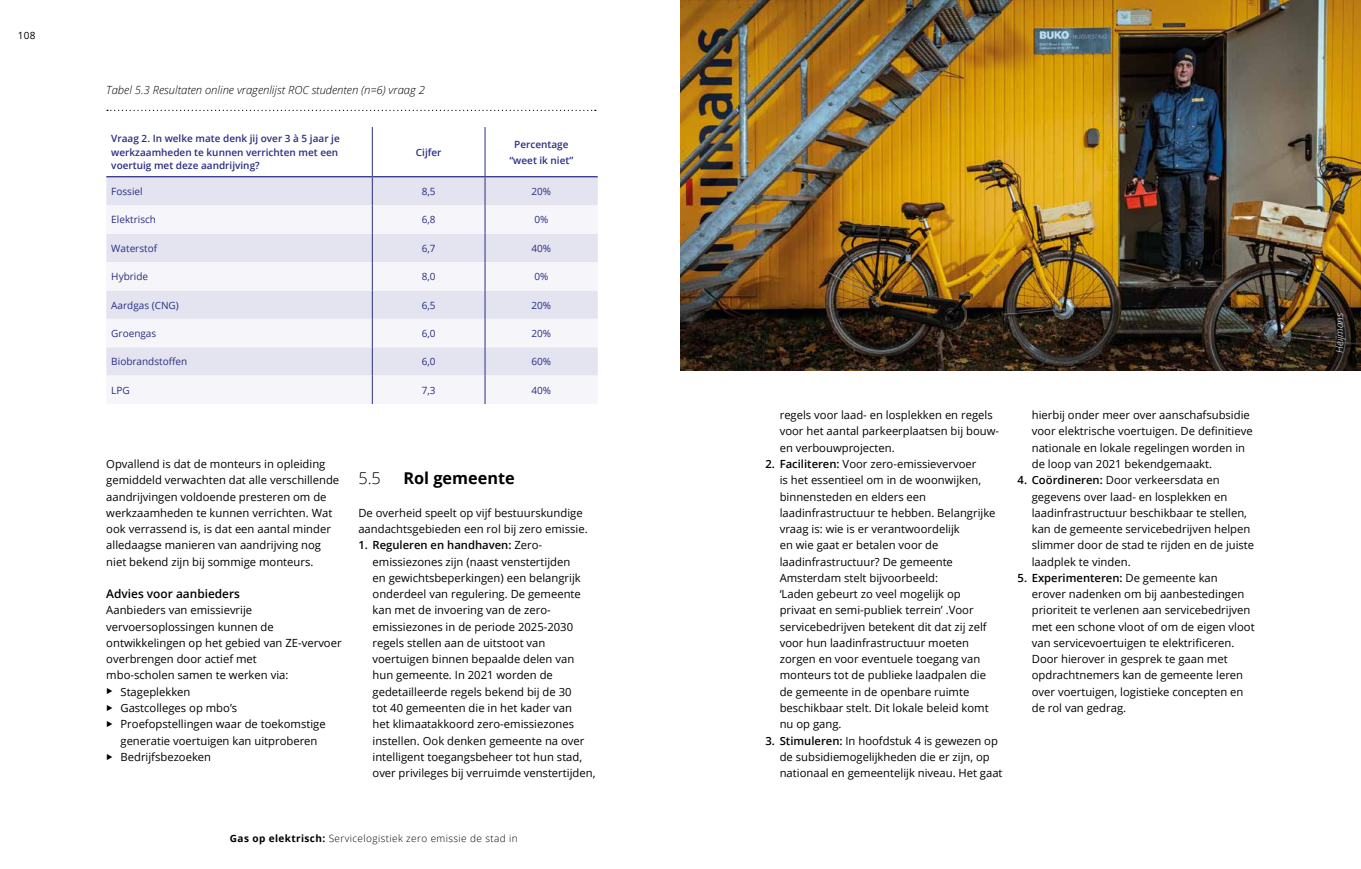
<style>
.page{position:relative;width:1361px;height:869px;background:#fff}
.page>*{position:absolute;margin:0;border:0;box-sizing:border-box;transform-origin:0 0}
.HvA_-_Subkop{font:700 16.25px "Open Sans";color:#000}
.HvA_-_Subkop-2{font:300 16.25px "Open Sans";color:#000}
.HvA_-_Sub-subkop{font:600 11.88px "Open Sans";color:#000}
.HvA_-_Meer_koloms{font:11.25px/16.2px "Open Sans";color:#000}
.HvA_-_Platte_tekst{font:11.25px/16.2px "Open Sans";color:#000}
.HvA_-_Sub-subkop-2{font:italic 300 11.25px "Open Sans";color:#000}
.HvA_-_Meer_koloms-2{font:600 10px/13.8px "Open Sans";color:#2a2d83}
.HvA_-_Meer_koloms-3{font:10px "Open Sans";color:#2a2d83}
.t1{font:300 10px "Open Sans";letter-spacing:.04em;color:#000}
.HvA_-_Sub-subkop-3{font:italic 300 10px "Open Sans";color:#fff}
.t2{font:10px "Open Sans";color:#000}
.s1{font-family:"Source Serif Variable"}
.s2{font-weight:600}
.s3{font-weight:700}
</style>
<div class="page">
<div style="left:106px;top:177px;width:492px;height:28px;background:#e3e4f0"></div>
<svg style="left:106px;top:205px;width:492px;height:199px;fill:#f6f6fa"></svg>
<hr style="left:372px;top:127px;width:1px;height:49px;background:#2a2d83">
<hr style="left:485px;top:127px;width:1px;height:49px;background:#2a2d83">
<svg style="left:372px;top:177px;width:1px;height:227px"></svg>
<svg style="left:485px;top:177px;width:1px;height:227px"></svg>
<hr style="left:106px;top:176px;width:266px;height:1px;background:#2a2d83">
<hr style="left:372px;top:176px;width:113px;height:1px;background:#2a2d83">
<hr style="left:485px;top:176px;width:113px;height:1px;background:#2a2d83">
<svg style="left:107px;top:110px;width:489px;height:1px"></svg>
<img style="left:680px;top:0;width:681px;height:370px">
<p class="t2" style="left:18px;top:28px;width:19px">108</p>
<p class="HvA_-_Sub-subkop-2" style="left:106px;top:82px;width:320px">Tabel 5.3 Resultaten online vragenlijst ROC studenten (n=6) vraag 2</p>
<p class="HvA_-_Meer_koloms-2" style="left:111px;top:131px;width:230px">Vraag 2. In welke mate denk jij over 3 à 5 jaar je werkzaamheden te kunnen verrichten met een voertuig met deze aandrijving?</p>
<p class="HvA_-_Meer_koloms-2" style="left:416px;top:145px;width:27px">Cijfer</p>
<p class="HvA_-_Meer_koloms-2" style="left:509px;top:135px;width:66px;line-height:16.2px;text-align:center">Percentage “weet ik niet”</p>
<p class="HvA_-_Meer_koloms-3" style="left:111px;top:184px;width:33px">Fossiel</p>
<p class="HvA_-_Meer_koloms-3" style="left:422px;top:184px;width:15px">8,5</p>
<p class="HvA_-_Meer_koloms-3" style="left:531px;top:184px;width:21px">20%</p>
<p class="HvA_-_Meer_koloms-3" style="left:111px;top:213px;width:46px">Elektrisch</p>
<p class="HvA_-_Meer_koloms-3" style="left:422px;top:213px;width:15px">6,8</p>
<p class="HvA_-_Meer_koloms-3" style="left:534px;top:213px;width:15px">0%</p>
<p class="HvA_-_Meer_koloms-3" style="left:111px;top:241px;width:47px">Waterstof</p>
<p class="HvA_-_Meer_koloms-3" style="left:422px;top:241px;width:15px">6,7</p>
<p class="HvA_-_Meer_koloms-3" style="left:531px;top:241px;width:21px">40%</p>
<p class="HvA_-_Meer_koloms-3" style="left:111px;top:269px;width:38px">Hybride</p>
<p class="HvA_-_Meer_koloms-3" style="left:422px;top:269px;width:15px">8,0</p>
<p class="HvA_-_Meer_koloms-3" style="left:534px;top:269px;width:15px">0%</p>
<p class="HvA_-_Meer_koloms-3" style="left:111px;top:298px;width:69px">Aardgas (CNG)</p>
<p class="HvA_-_Meer_koloms-3" style="left:422px;top:298px;width:15px">6,5</p>
<p class="HvA_-_Meer_koloms-3" style="left:531px;top:298px;width:21px">20%</p>
<p class="HvA_-_Meer_koloms-3" style="left:111px;top:326px;width:46px">Groengas</p>
<p class="HvA_-_Meer_koloms-3" style="left:422px;top:326px;width:15px">6,0</p>
<p class="HvA_-_Meer_koloms-3" style="left:531px;top:326px;width:21px">20%</p>
<p class="HvA_-_Meer_koloms-3" style="left:111px;top:354px;width:77px">Biobrandstoffen</p>
<p class="HvA_-_Meer_koloms-3" style="left:422px;top:354px;width:15px">6,0</p>
<p class="HvA_-_Meer_koloms-3" style="left:531px;top:354px;width:21px">60%</p>
<p class="HvA_-_Meer_koloms-3" style="left:111px;top:383px;width:20px">LPG</p>
<p class="HvA_-_Meer_koloms-3" style="left:422px;top:383px;width:15px">7,3</p>
<p class="HvA_-_Meer_koloms-3" style="left:531px;top:383px;width:21px">40%</p>
<p class="HvA_-_Meer_koloms" style="left:106px;top:455px;width:234px">Opvallend is dat de monteurs in opleiding gemiddeld verwachten dat alle verschillende aandrijvingen voldoende presteren om de werkzaamheden te kunnen verrichten. Wat ook verrassend is, is dat een aantal minder alledaagse manieren van aandrijving nog niet bekend zijn bij sommige monteurs.</p>
<p class="HvA_-_Sub-subkop" style="left:106px;top:585px;width:135px">Advies voor aanbieders</p>
<p class="HvA_-_Meer_koloms" style="left:106px;top:601px;width:237px">Aanbieders van emissievrije vervoersoplossingen kunnen de ontwikkelingen op het gebied van ZE-vervoer overbrengen door actief met<br>mbo-scholen samen te werken via:</p>
<p class="HvA_-_Meer_koloms" style="left:106px;top:683px;width:86px"><span class="s1">▶</span> Stageplekken</p>
<p class="HvA_-_Meer_koloms" style="left:106px;top:699px;width:132px"><span class="s1">▶</span> Gastcolleges op mbo’s</p>
<p class="HvA_-_Meer_koloms" style="left:106px;top:715px;width:221px;text-align:center"><span class="s1">▶</span> Proefopstellingen waar de toekomstige generatie voertuigen kan uitproberen</p>
<p class="HvA_-_Meer_koloms" style="left:106px;top:748px;width:106px"><span class="s1">▶</span> Bedrijfsbezoeken</p>
<p class="HvA_-_Subkop-2" style="left:358px;top:467px;width:24px">5.5</p>
<p class="HvA_-_Subkop" style="left:403px;top:466px;width:113px">Rol gemeente</p>
<p class="HvA_-_Platte_tekst" style="left:358px;top:504px;width:231px">De overheid speelt op vijf bestuurskundige aandachtsgebieden een rol bij zero emissie.</p>
<p class="HvA_-_Meer_koloms" style="left:372px;top:536px;width:224px;text-indent:-14px"><span class="s2">1. Reguleren en handhaven:</span> Zero&shy;emissiezones zijn (naast venstertijden<br>en gewichtsbeperkingen) een belangrijk onderdeel van regulering. De gemeente kan met de invoering van de zero&shy;emissiezones in de periode 2025-2030 regels stellen aan de uitstoot van voertuigen binnen bepaalde delen van hun gemeente. In 2021 worden de gedetailleerde regels bekend bij de 30<br>tot 40 gemeenten die in het kader van<br>het klimaatakkoord zero-emissiezones instellen. Ook denken gemeente na over intelligent toegangsbeheer tot hun stad, over privileges bij verruimde venstertijden,</p>
<p class="t1" style="left:230px;top:831px;width:289px"><span class="s3">Gas op elektrisch:</span> Servicelogistiek zero emissie de stad in</p>
<p class="HvA_-_Meer_koloms" style="left:780px;top:406px;width:221px">regels voor laad- en losplekken en regels voor het aantal parkeerplaatsen bij bouw&shy;en verbouwprojecten.</p>
<p class="HvA_-_Meer_koloms" style="left:780px;top:455px;width:217px;text-indent:-14px"><span class="s2">2. Faciliteren:</span> Voor zero-emissievervoer<br>is het essentieel om in de woonwijken, binnensteden en elders een laadinfrastructuur te hebben. Belangrijke vraag is: wie is er verantwoordelijk<br>en wie gaat er betalen voor de laadinfrastructuur? De gemeente Amsterdam stelt bijvoorbeeld:<br>‘Laden gebeurt zo veel mogelijk op privaat en semi-publiek terrein’ .Voor servicebedrijven betekent dit dat zij zelf voor hun laadinfrastructuur moeten zorgen en voor eventuele toegang van monteurs tot de publieke laadpalen die de gemeente in de openbare ruimte beschikbaar stelt. Dit lokale beleid komt nu op gang.</p>
<p class="HvA_-_Meer_koloms" style="left:780px;top:731px;width:224px;text-indent:-14px"><span class="s2">3. Stimuleren:</span> In hoofdstuk 4 is gewezen op de subsidiemogelijkheden die er zijn, op nationaal en gemeentelijk niveau. Het gaat</p>
<p class="HvA_-_Meer_koloms" style="left:1032px;top:406px;width:222px">hierbij onder meer over aanschafsubsidie voor elektrische voertuigen. De definitieve nationale en lokale regelingen worden in de loop van 2021 bekendgemaakt.</p>
<p class="HvA_-_Meer_koloms" style="left:1032px;top:471px;width:224px;text-indent:-14px"><span class="s2">4. Coördineren:</span> Door verkeersdata en gegevens over laad- en losplekken en laadinfrastructuur beschikbaar te stellen, kan de gemeente servicebedrijven helpen slimmer door de stad te rijden en de juiste laadplek te vinden.</p>
<p class="HvA_-_Meer_koloms" style="left:1032px;top:569px;width:224px;text-indent:-14px"><span class="s2">5. Experimenteren:</span> De gemeente kan erover nadenken om bij aanbestedingen prioriteit te verlenen aan servicebedrijven met een schone vloot of om de eigen vloot van servicevoertuigen te elektrificeren.<br>Door hierover in gesprek te gaan met opdrachtnemers kan de gemeente leren over voertuigen, logistieke concepten en de rol van gedrag.</p>
<p class="HvA_-_Sub-subkop-3" style="left:1332px;top:352px;width:41px;rotate:-90deg">Heijmans</p>
</div>
